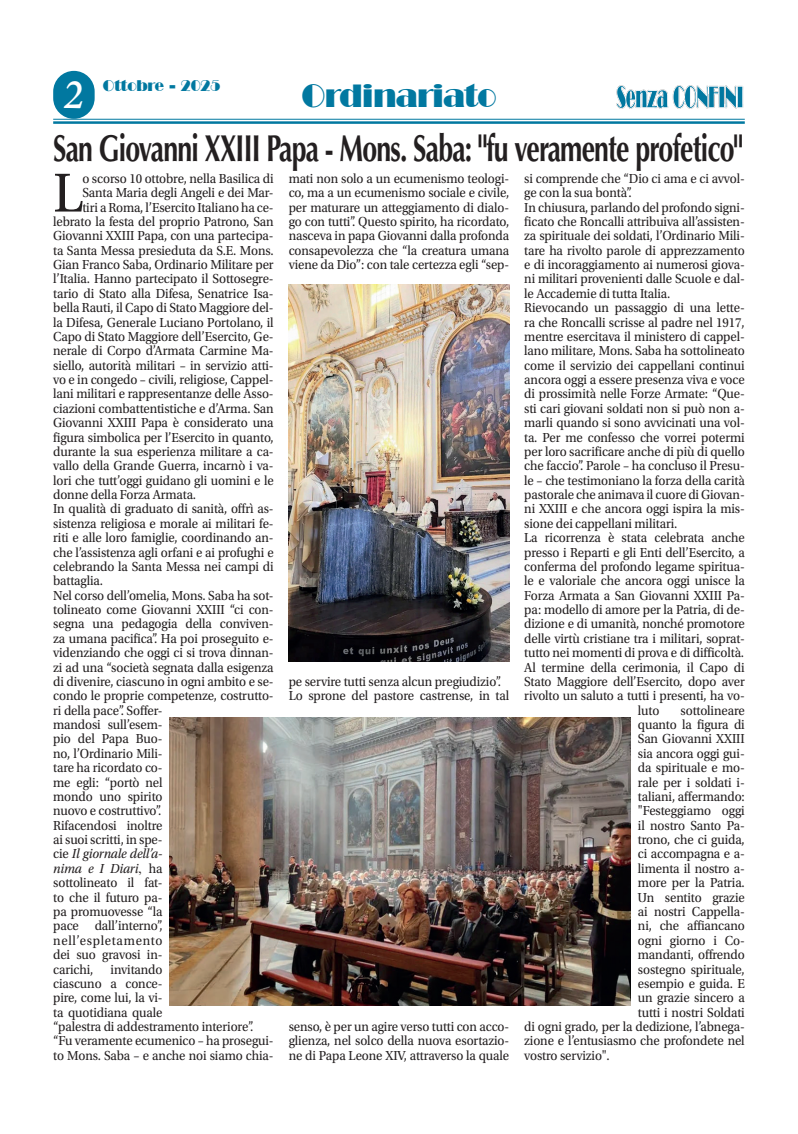
<style>
.page{position:relative;width:798px;height:1134px;background:#fff}
.page>*{position:absolute;margin:0;border:0;box-sizing:border-box;transform-origin:0 0}
.t1{font:57.75px "Utopia Std";color:#231f20;scale:.94 1}
.t2{font:italic 600 42.5px "Adobe Jenson Pro";color:#fff;scale:.94 1}
.T-_Titolo_medio_Bold{font:700 37.5px "Optima LT Std";letter-spacing:-.03em;color:#231f20;scale:.71 1}
.t3{font:31.25px "Broadway BT";letter-spacing:-.02em;color:#0178a0;scale:.94 1}
.t4{font:15px "Broadway BT";letter-spacing:-.01em;color:#0178a0;scale:.95 1}
.Default{font:13.75px/14.4px "Utopia Std";letter-spacing:-.01em;color:#231f20;text-align:justify;scale:.94 1}
.s1{font-style:italic}
.s2{font-family:"Times New Roman"}
</style>
<div class="page">
<div style="left:53px;top:71px;width:42px;height:48px;background:#0178a0;border-radius:21px"></div>
<img style="left:616px;top:85px;width:128px;height:24px">
<hr style="left:53px;top:119px;width:691px;height:1px;background:#0178a0">
<hr style="left:53px;top:121px;width:691px;height:3px;background:#0178a0">
<img style="left:288px;top:285px;width:221px;height:377px">
<img style="left:170px;top:718px;width:460px;height:287px">
<p class="t4" style="left:103px;top:76px;width:125px">Ottobre - 2025</p>
<h2 class="t2" style="left:64px;top:71px;width:23px">2</h2>
<h3 class="t3" style="left:301px;top:76px;width:209px">Ordinariato</h3>
<p class="T-_Titolo_medio_Bold" style="left:53px;top:127px;width:972px">San Giovanni XXIII Papa - Mons. Saba: "fu veramente profetico"</p>
<p class="Default" style="left:524px;top:171px;width:236px">si comprende che “Dio ci ama e ci avvol&shy;ge con la sua bontà”.</p>
<p class="Default" style="left:524px;top:200px;width:236px">In chiusura, parlando del profondo signi&shy;ficato che Roncalli attribuiva all’assisten&shy;za spirituale dei soldati, l’Ordinario Mili&shy;tare ha rivolto parole di apprezzamento e di incoraggiamento ai numerosi giova&shy;ni militari provenienti dalle Scuole e dal&shy;le Accademie di tutta Italia.</p>
<p class="Default" style="left:524px;top:301px;width:236px">Rievocando un passaggio di una lette&shy;ra che Roncalli scrisse al padre nel 1917, mentre esercitava il ministero di cappel&shy;lano militare, Mons. Saba ha sottolineato come il servizio dei cappellani continui ancora oggi a essere presenza viva e voce di prossimità nelle Forze Armate: “Que&shy;sti cari giovani soldati non si può non a&shy;marli quando si sono avvicinati una vol&shy;ta. Per me confesso che vorrei potermi per loro sacrificare anche di più di quello che faccio”. Parole – ha concluso il Presu&shy;le – che testimoniano la forza della carità pastorale che animava il cuore di Giovan&shy;ni XXIII e che ancora oggi ispira la mis&shy;sione dei cappellani militari.</p>
<p class="Default" style="left:524px;top:531px;width:236px">La ricorrenza è stata celebrata anche presso i Reparti e gli Enti dell’Esercito, a conferma del profondo legame spiritua&shy;le e valoriale che ancora oggi unisce la Forza Armata a San Giovanni XXIII Pa&shy;pa: modello di amore per la Patria, di de&shy;dizione e di umanità, nonché promotore delle virtù cristiane tra i militari, soprat&shy;tutto nei momenti di prova e di difficoltà.</p>
<p class="Default" style="left:524px;top:660px;width:236px">Al termine della cerimonia, il Capo di</p>
<p class="Default" style="left:524px;top:674px;width:236px">Stato Maggiore dell’Esercito, dopo aver</p>
<p class="Default" style="left:524px;top:689px;width:236px">rivolto un saluto a tutti i presenti, ha vo-</p>
<p class="Default" style="left:637px;top:703px;width:24px">luto</p>
<p class="Default" style="left:680px;top:703px;width:70px">sottolineare</p>
<p class="Default" style="left:637px;top:718px;width:115px">quanto la figura di</p>
<p class="Default" style="left:637px;top:732px;width:115px">San Giovanni XXIII</p>
<p class="Default" style="left:637px;top:746px;width:115px">sia ancora oggi gui-</p>
<p class="Default" style="left:637px;top:761px;width:115px">da spirituale e mo-</p>
<p class="Default" style="left:637px;top:775px;width:115px">rale per i soldati i-</p>
<p class="Default" style="left:637px;top:789px;width:115px">taliani, affermando:</p>
<p class="Default" style="left:637px;top:804px;width:115px">"Festeggiamo oggi</p>
<p class="Default" style="left:637px;top:818px;width:115px">il nostro Santo Pa-</p>
<p class="Default" style="left:637px;top:833px;width:115px">trono, che ci guida,</p>
<p class="Default" style="left:637px;top:847px;width:115px">ci accompagna e a-</p>
<p class="Default" style="left:637px;top:861px;width:115px">limenta il nostro a-</p>
<p class="Default" style="left:637px;top:876px;width:115px">more per la Patria.</p>
<p class="Default" style="left:637px;top:890px;width:115px">Un sentito grazie</p>
<p class="Default" style="left:637px;top:904px;width:115px">ai nostri Cappella-</p>
<p class="Default" style="left:637px;top:919px;width:115px">ni, che affiancano</p>
<p class="Default" style="left:637px;top:933px;width:115px">ogni giorno i Co-</p>
<p class="Default" style="left:637px;top:948px;width:115px">mandanti, offrendo</p>
<p class="Default" style="left:637px;top:962px;width:115px">sostegno spirituale,</p>
<p class="Default" style="left:637px;top:976px;width:115px">esempio e guida. E</p>
<p class="Default" style="left:637px;top:991px;width:115px">un grazie sincero a</p>
<p class="Default" style="left:637px;top:1005px;width:115px">tutti i nostri Soldati</p>
<p class="Default" style="left:524px;top:1019px;width:236px">di ogni grado, per la dedizione, l’abnega-</p>
<p class="Default" style="left:524px;top:1034px;width:236px">zione e l’entusiasmo che profondete nel</p>
<p class="Default" style="left:524px;top:1048px;width:92px">vostro servizio".</p>
<p class="t1" style="left:53px;top:162px;width:33px">L</p>
<p class="Default" style="left:82px;top:171px;width:205px">o scorso 10 ottobre, nella Basilica di</p>
<p class="Default" style="left:288px;top:171px;width:236px">mati non solo a un ecumenismo teologi&shy;co, ma a un ecumenismo sociale e civile, per maturare un atteggiamento di dialo&shy;go con tutti”. Questo spirito, ha ricordato, nasceva in papa Giovanni dalla profonda consapevolezza che “la creatura umana viene da Dio”: con tale certezza egli “sep-</p>
<p class="Default" style="left:82px;top:186px;width:205px">Santa Maria degli Angeli e dei Mar-</p>
<p class="Default" style="left:82px;top:200px;width:205px">tiri a Roma, l’Esercito Italiano ha ce-</p>
<p class="Default" style="left:53px;top:214px;width:236px">lebrato la festa del proprio Patrono, San</p>
<p class="Default" style="left:53px;top:229px;width:236px">Giovanni XXIII Papa, con una partecipa-</p>
<p class="Default" style="left:53px;top:243px;width:236px">ta Santa Messa presieduta da S.E. Mons.</p>
<p class="Default" style="left:53px;top:258px;width:236px">Gian Franco Saba, Ordinario Militare per</p>
<p class="Default" style="left:53px;top:272px;width:236px">l’Italia. Hanno partecipato il Sottosegre-</p>
<p class="Default" style="left:53px;top:286px;width:236px">tario di Stato alla Difesa, Senatrice Isa-</p>
<p class="Default" style="left:53px;top:301px;width:236px">bella Rauti, il Capo di Stato Maggiore del-</p>
<p class="Default" style="left:53px;top:315px;width:236px">la Difesa, Generale Luciano Portolano, il</p>
<p class="Default" style="left:53px;top:329px;width:236px">Capo di Stato Maggiore dell’Esercito, Ge-</p>
<p class="Default" style="left:53px;top:344px;width:236px">nerale di Corpo d’Armata Carmine Ma-</p>
<p class="Default" style="left:53px;top:358px;width:236px">siello, autorità militari – in servizio atti-</p>
<p class="Default" style="left:53px;top:373px;width:236px">vo e in congedo – civili, religiose, Cappel-</p>
<p class="Default" style="left:53px;top:387px;width:236px">lani militari e rappresentanze delle Asso-</p>
<p class="Default" style="left:53px;top:401px;width:236px">ciazioni combattentistiche e d’Arma. San</p>
<p class="Default" style="left:53px;top:416px;width:236px">Giovanni XXIII Papa è considerato una</p>
<p class="Default" style="left:53px;top:430px;width:236px">figura simbolica per l’Esercito in quanto,</p>
<p class="Default" style="left:53px;top:444px;width:236px">durante la sua esperienza militare a ca-</p>
<p class="Default" style="left:53px;top:459px;width:236px">vallo della Grande Guerra, incarnò i va-</p>
<p class="Default" style="left:53px;top:473px;width:236px">lori che tutt’oggi guidano gli uomini e le</p>
<p class="Default" style="left:53px;top:488px;width:153px">donne della Forza Armata.</p>
<p class="Default" style="left:53px;top:502px;width:236px">In qualità di graduato di sanità, offrì as&shy;sistenza religiosa e morale ai militari fe&shy;riti e alle loro famiglie, coordinando an&shy;che l’assistenza agli orfani e ai profughi e celebrando la Santa Messa nei campi di battaglia.</p>
<p class="Default" style="left:53px;top:588px;width:236px;text-align:left">Nel corso dell’omelia, Mons. Saba ha sot&shy;tolineato come Giovanni XXIII “ci con&shy;segna una pedagogia della conviven&shy;za umana pacifica”. Ha poi proseguito e&shy;videnziando che oggi ci si trova dinnan&shy;zi ad una “società segnata dalla esigenza di divenire, ciascuno in ogni ambito e se&shy;condo le proprie competenze, costrutto&shy;ri della pace”. Soffer-<br>mandosi sull’esem-<br>pio del Papa Buo-<br>no, l’Ordinario Mili-<br>tare ha ricordato co-<br>me egli: “portò nel<br>mondo uno spirito<br>nuovo e costruttivo”.</p>
<p class="Default" style="left:53px;top:818px;width:214px;text-align:left">Rifacendosi inoltre<br>ai suoi scritti, in spe-<br>cie <span class="s1">Il giornale dell’a-<br>nima e I Diari</span><span class="s2">,</span> ha<br>sottolineato il fat-<br>to che il futuro pa-<br>pa promuovesse “la<br>pace dall’interno”, nell’espletamento<br>dei suo gravosi in-<br>carichi, invitando<br>ciascuno a conce-<br>pire, come lui, la vi-<br>ta quotidiana quale<br>“palestra di addestramento interiore”.</p>
<p class="Default" style="left:53px;top:1034px;width:236px">“Fu veramente ecumenico – ha prosegui&shy;to Mons. Saba – e anche noi siamo chia-</p>
<p class="Default" style="left:288px;top:674px;width:227px">pe servire tutti senza alcun pregiudizio”.</p>
<p class="Default" style="left:288px;top:689px;width:236px">Lo sprone del pastore castrense, in tal</p>
<p class="Default" style="left:288px;top:1019px;width:236px">senso, è per un agire verso tutti con acco&shy;glienza, nel solco della nuova esortazio&shy;ne di Papa Leone XIV, attraverso la quale</p>
</div>
